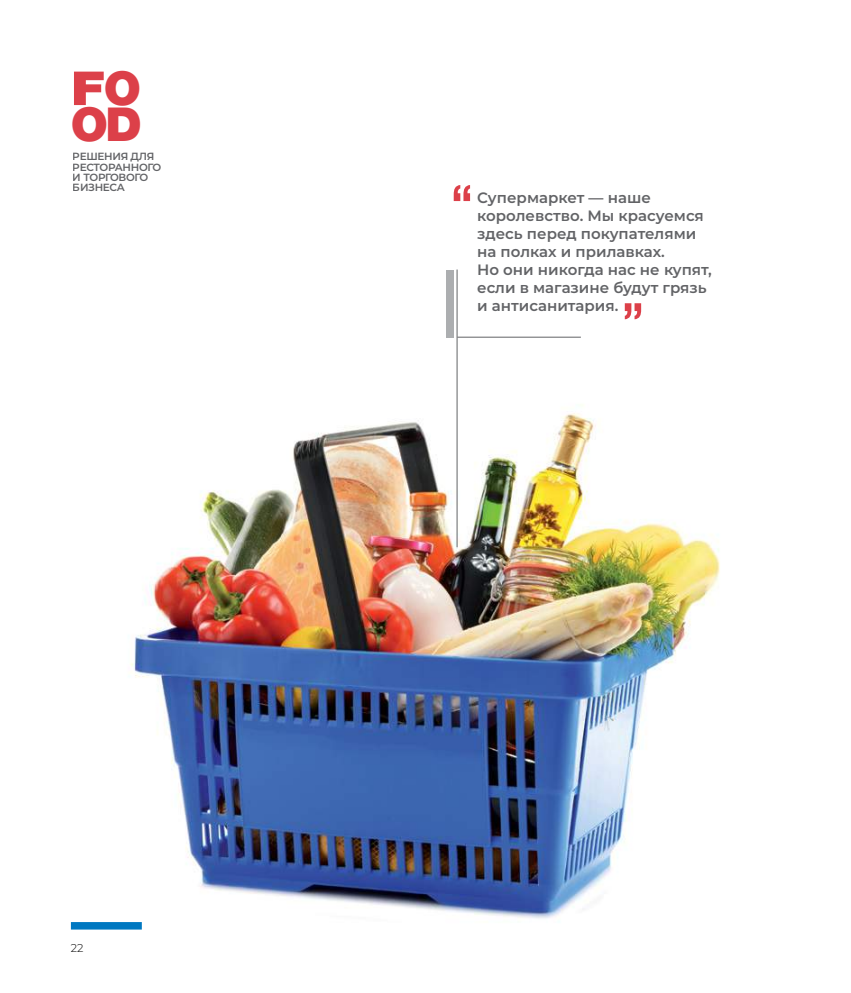
<style>
.page{position:relative;width:851px;height:993px;background:#fff}
.page>*{position:absolute;margin:0;border:0;box-sizing:border-box;transform-origin:0 0}
.t1{font:700 condensed 50px "Helvetica Neue LTW1 G";color:#dc4049}
.t2{font:900 46.75px/35.6px "Helvetica Neue LTW1 G";color:#dc4049;scale:1.15 1}
.t3{font:600 15px/18px "Montserrat";color:#626366}
.t4{font:300 11.25px "Montserrat";color:#000}
.t5{font:600 10.38px/10.4px "Montserrat";letter-spacing:-.03em;color:#626366}
</style>
<div class="page">
<img style="left:130px;top:375px;width:590px;height:544px">
<svg style="left:71px;top:922px;width:71px;height:7px"></svg>
<hr style="left:456px;top:269px;width:1px;height:278px;background:#626366">
<hr style="left:457px;top:337px;width:123px;height:1px;background:#626366">
<div style="left:446px;top:269px;width:8px;height:68px;background:#acaeb0"></div>
<h2 class="t2" style="left:71px;top:71px;width:63px">FO<br>OD</h2>
<p class="t5" style="left:73px;top:151px;width:90px">Решения для ресторанного и торгового бизнеса</p>
<p class="t4" style="left:71px;top:939px;width:14px">22</p>
<h1 class="t1" style="left:450px;top:173px;width:25px">“</h1>
<p class="t3" style="left:477px;top:188px;width:236px">Супермаркет — наше королевство. Мы красуемся здесь перед покупателями на полках и прилавках.<br>Но они никогда нас не купят, если в магазине будут грязь и антисанитария.</p>
<h1 class="t1" style="left:621px;top:291px;width:25px">”</h1>
</div>
